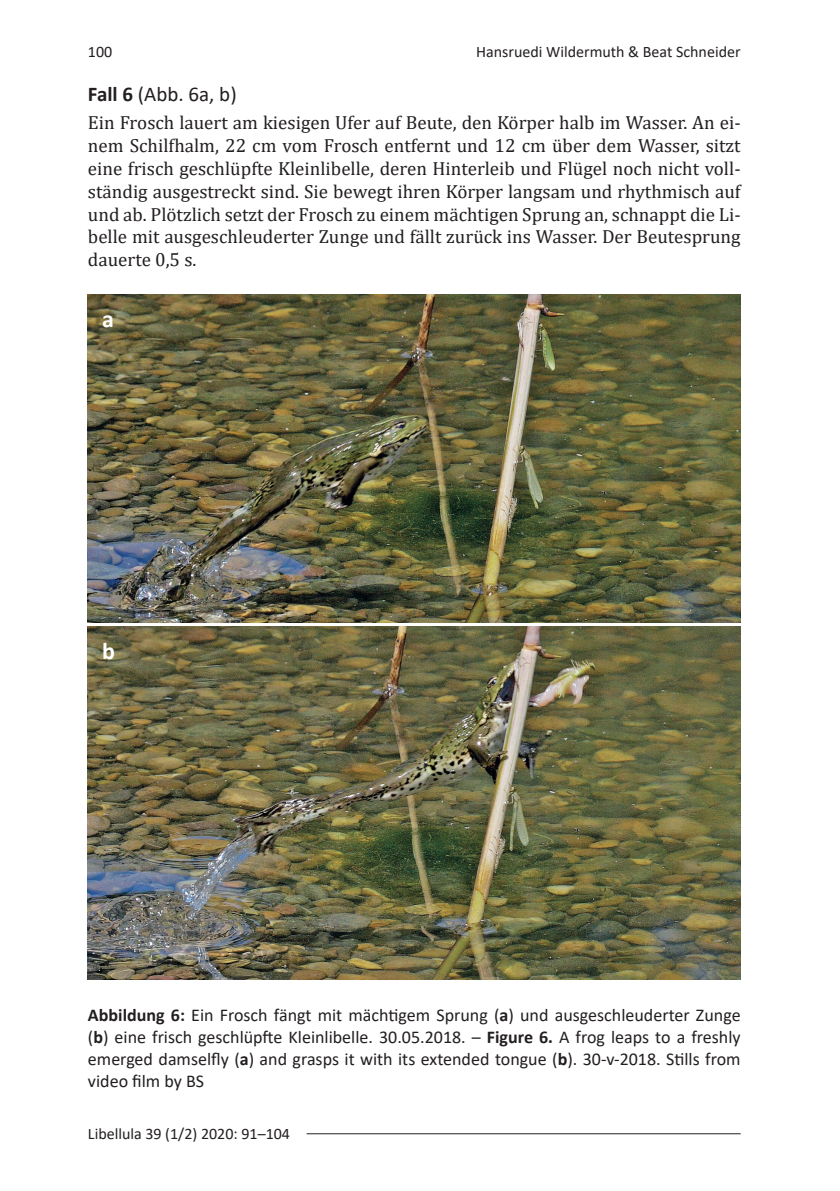
<style>
.page{position:relative;width:840px;height:1191px;background:#fff}
.page>*{position:absolute;margin:0;border:0;box-sizing:border-box;transform-origin:0 0}
.Tables_Figures{font:700 24px "Calibri";color:#fff}
.Überschrift_2{font:21px "Calibri";color:#231f20}
.Fließtext{font:19px/22.8px "Cambria";color:#231f20;text-align:justify}
.Tables_Figures-2{font:18px/22px "Calibri";color:#231f20;text-align:justify}
.t1{font:16px "Calibri";color:#231f20}
.s1{font-weight:700}
</style>
<div class="page">
<hr style="left:306px;top:1133px;width:434px;height:1px;background:#231f20">
<img style="left:88px;top:294px;width:652px;height:328px">
<img style="left:88px;top:626px;width:652px;height:353px">
<p class="t1" style="left:88px;top:41px;width:26px">100</p>
<p class="t1" style="left:476px;top:41px;width:266px">Hansruedi Wildermuth &amp; Beat Schneider</p>
<p class="Überschrift_2" style="left:88px;top:79px;width:150px"><span class="s1">Fall 6</span> (Abb. 6a, b)</p>
<p class="Fließtext" style="left:88px;top:111px;width:653px">Ein Frosch lauert am kiesigen Ufer auf Beute, den Körper halb im Wasser. An ei&shy;nem Schilfhalm, 22 cm vom Frosch entfernt und 12 cm über dem Wasser, sitzt eine frisch geschlüpfte Kleinlibelle, deren Hinterleib und Flügel noch nicht voll&shy;ständig ausgestreckt sind. Sie bewegt ihren Körper langsam und rhythmisch auf und ab. Plötzlich setzt der Frosch zu einem mächtigen Sprung an, schnappt die Li&shy;belle mit ausgeschleuderter Zunge und fällt zurück ins Wasser. Der Beutesprung dauerte 0,5 s.</p>
<p class="Tables_Figures" style="left:102px;top:301px;width:13px">a</p>
<p class="Tables_Figures" style="left:102px;top:634px;width:14px">b</p>
<p class="Tables_Figures-2" style="left:88px;top:1003px;width:653px"><span class="s1">Abbildung 6:</span> Ein Frosch fängt mit mächtigem Sprung (<span class="s1">a</span>) und ausgeschleuderter Zunge (<span class="s1">b</span>) eine frisch geschlüpfte Kleinlibelle. 30.05.2018. – <span class="s1">Figure 6.</span> A frog leaps to a freshly emerged damselfly (<span class="s1">a</span>) and grasps it with its extended tongue (<span class="s1">b</span>). 30-v-2018. Stills from video film by BS</p>
<p class="t1" style="left:88px;top:1122px;width:203px">Libellula 39 (1/2) 2020: 91–104</p>
</div>
